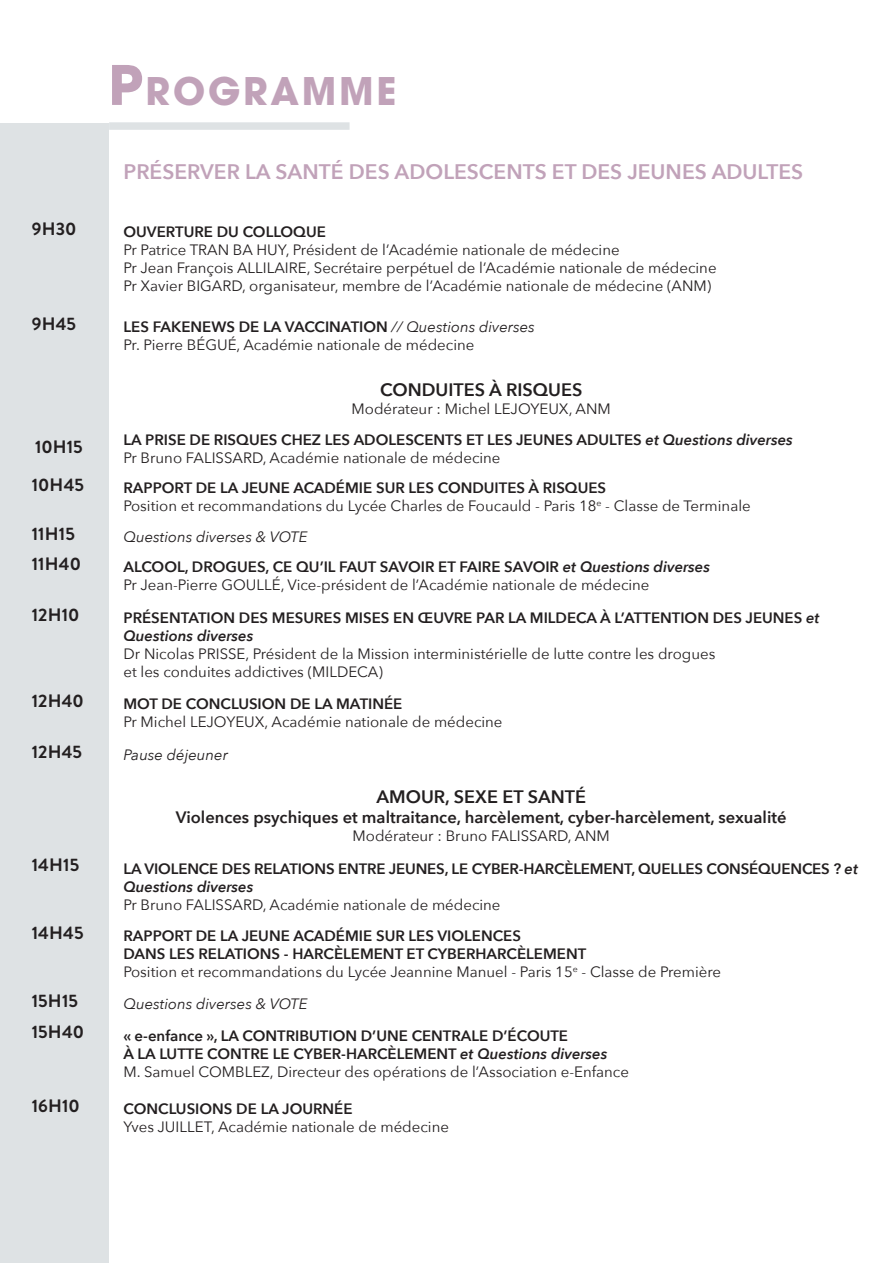
<style>
.page{position:relative;width:893px;height:1263px;background:#fff}
.page>*{position:absolute;margin:0;border:0;box-sizing:border-box;transform-origin:0 0}
.t1{font:700 37.8px "ITC Avant Garde Pro";letter-spacing:.07em;color:#c1a2b9}
.t2{font:600 21px "Avenir Next";color:#c1a2b9}
.t3{font:700 18px "Brandon Grotesque";letter-spacing:.005em;color:#231f20}
.t4{font:600 18px "Avenir Next";color:#231f20}
.t5{font:600 16.5px "Avenir Next";color:#231f20}
.t6{font:15px "Avenir Next";color:#231f20}
.t7{font:600 15px/18px "Avenir Next";color:#231f20}
.t8{font:italic 15px "Avenir Next";color:#231f20}
.s1{font-size:54px}
.s2{font-weight:400;font-style:italic}
.s3{font-style:italic}
</style>
<div class="page">
<div style="left:1px;top:123px;width:108px;height:1140px;background:#dee2e4"></div>
<div style="left:109px;top:122px;width:241px;height:8px;background:#dee2e4"></div>
<p class="t1" style="left:108px;top:66px;width:194px"><span class="s1">P</span>ROGRAMME</p>
<p class="t2" style="left:124px;top:153px;width:681px">PRÉSERVER LA SANTÉ DES ADOLESCENTS ET DES JEUNES ADULTES</p>
<p class="t3" style="left:32px;top:216px;width:46px">9H30</p>
<p class="t7" style="left:124px;top:223px;width:204px">OUVERTURE DU COLLOQUE</p>
<p class="t6" style="left:124px;top:238px;width:498px">Pr Patrice TRAN BA HUY, Président de l’Académie nationale de médecine</p>
<p class="t6" style="left:124px;top:256px;width:595px">Pr Jean François ALLILAIRE, Secrétaire perpétuel de l’Académie nationale de médecine</p>
<p class="t6" style="left:124px;top:274px;width:589px">Pr Xavier BIGARD, organisateur, membre de l’Académie nationale de médecine (ANM)</p>
<p class="t3" style="left:32px;top:311px;width:46px">9H45</p>
<p class="t7" style="left:124px;top:317px;width:413px">LES FAKENEWS DE LA VACCINATION <span class="s2">// Questions diverses</span></p>
<p class="t6" style="left:124px;top:332px;width:352px">Pr. Pierre BÉGUÉ, Académie nationale de médecine</p>
<p class="t4" style="left:380px;top:374px;width:204px">CONDUITES À RISQUES</p>
<p class="t6" style="left:352px;top:396px;width:261px">Modérateur : Michel LEJOYEUX, ANM</p>
<p class="t3" style="left:35px;top:434px;width:49px">10H15</p>
<p class="t3" style="left:32px;top:472px;width:54px">10H45</p>
<p class="t7" style="left:124px;top:430px;width:671px">LA PRISE DE RISQUES CHEZ LES ADOLESCENTS ET LES JEUNES ADULTES <span class="s3">et Questions diverses</span></p>
<p class="t6" style="left:124px;top:445px;width:378px">Pr Bruno FALISSARD, Académie nationale de médecine</p>
<p class="t7" style="left:124px;top:478px;width:484px">RAPPORT DE LA JEUNE ACADÉMIE SUR LES CONDUITES À RISQUES</p>
<p class="t6" style="left:124px;top:493px;width:629px">Position et recommandations du Lycée Charles de Foucauld - Paris 18<sup>e</sup> - Classe de Terminale</p>
<p class="t3" style="left:32px;top:521px;width:44px">11H15</p>
<p class="t8" style="left:124px;top:524px;width:185px">Questions diverses &amp; VOTE</p>
<p class="t3" style="left:32px;top:551px;width:51px">11H40</p>
<p class="t7" style="left:124px;top:558px;width:588px">ALCOOL, DROGUES, CE QU’IL FAUT SAVOIR ET FAIRE SAVOIR <span class="s3">et Questions diverses</span></p>
<p class="t6" style="left:124px;top:572px;width:527px">Pr Jean-Pierre GOULLÉ, Vice-président de l’Académie nationale de médecine</p>
<p class="t3" style="left:32px;top:602px;width:49px">12H10</p>
<p class="t3" style="left:32px;top:688px;width:53px">12H40</p>
<p class="t7" style="left:124px;top:608px;width:698px">PRÉSENTATION DES MESURES MISES EN ŒUVRE PAR LA MILDECA À L’ATTENTION DES JEUNES <span class="s3">et<br>Questions diverses</span></p>
<p class="t6" style="left:124px;top:641px;width:593px">Dr Nicolas PRISSE, Président de la Mission interministérielle de lutte contre les drogues</p>
<p class="t6" style="left:124px;top:659px;width:261px">et les conduites addictives (MILDECA)</p>
<p class="t7" style="left:124px;top:695px;width:280px">MOT DE CONCLUSION DE LA MATINÉE</p>
<p class="t6" style="left:124px;top:709px;width:380px">Pr Michel LEJOYEUX, Académie nationale de médecine</p>
<p class="t3" style="left:32px;top:739px;width:52px">12H45</p>
<p class="t8" style="left:124px;top:742px;width:106px">Pause déjeuner</p>
<p class="t4" style="left:376px;top:781px;width:211px">AMOUR, SEXE ET SANTÉ</p>
<p class="t5" style="left:176px;top:803px;width:612px">Violences psychiques et maltraitance, harcèlement, cyber-harcèlement, sexualité</p>
<p class="t6" style="left:353px;top:823px;width:259px">Modérateur : Bruno FALISSARD, ANM</p>
<p class="t3" style="left:32px;top:853px;width:49px">14H15</p>
<p class="t7" style="left:124px;top:859px;width:736px">LA VIOLENCE DES RELATIONS ENTRE JEUNES, LE CYBER-HARCÈLEMENT, QUELLES CONSÉQUENCES ? <span class="s3">et<br>Questions diverses</span></p>
<p class="t6" style="left:124px;top:892px;width:378px">Pr Bruno FALISSARD, Académie nationale de médecine</p>
<p class="t3" style="left:32px;top:920px;width:53px">14H45</p>
<p class="t7" style="left:124px;top:927px;width:399px">RAPPORT DE LA JEUNE ACADÉMIE SUR LES VIOLENCES</p>
<p class="t7" style="left:124px;top:945px;width:464px">DANS LES RELATIONS - HARCÈLEMENT ET CYBERHARCÈLEMENT</p>
<p class="t6" style="left:124px;top:959px;width:599px">Position et recommandations du Lycée Jeannine Manuel - Paris 15<sup>e</sup> - Classe de Première</p>
<p class="t3" style="left:32px;top:988px;width:48px">15H15</p>
<p class="t8" style="left:124px;top:991px;width:185px">Questions diverses &amp; VOTE</p>
<p class="t3" style="left:32px;top:1019px;width:54px">15H40</p>
<p class="t3" style="left:32px;top:1093px;width:49px">16H10</p>
<p class="t7" style="left:124px;top:1026px;width:446px">« e-enfance », LA CONTRIBUTION D’UNE CENTRALE D’ÉCOUTE</p>
<p class="t7" style="left:124px;top:1044px;width:485px">À LA LUTTE CONTRE LE CYBER-HARCÈLEMENT <span class="s3">et Questions diverses</span></p>
<p class="t6" style="left:124px;top:1059px;width:507px">M. Samuel COMBLEZ, Directeur des opérations de l’Association e-Enfance</p>
<p class="t7" style="left:124px;top:1100px;width:231px">CONCLUSIONS DE LA JOURNÉE</p>
<p class="t6" style="left:124px;top:1114px;width:327px">Yves JUILLET, Académie nationale de médecine</p>
</div>
